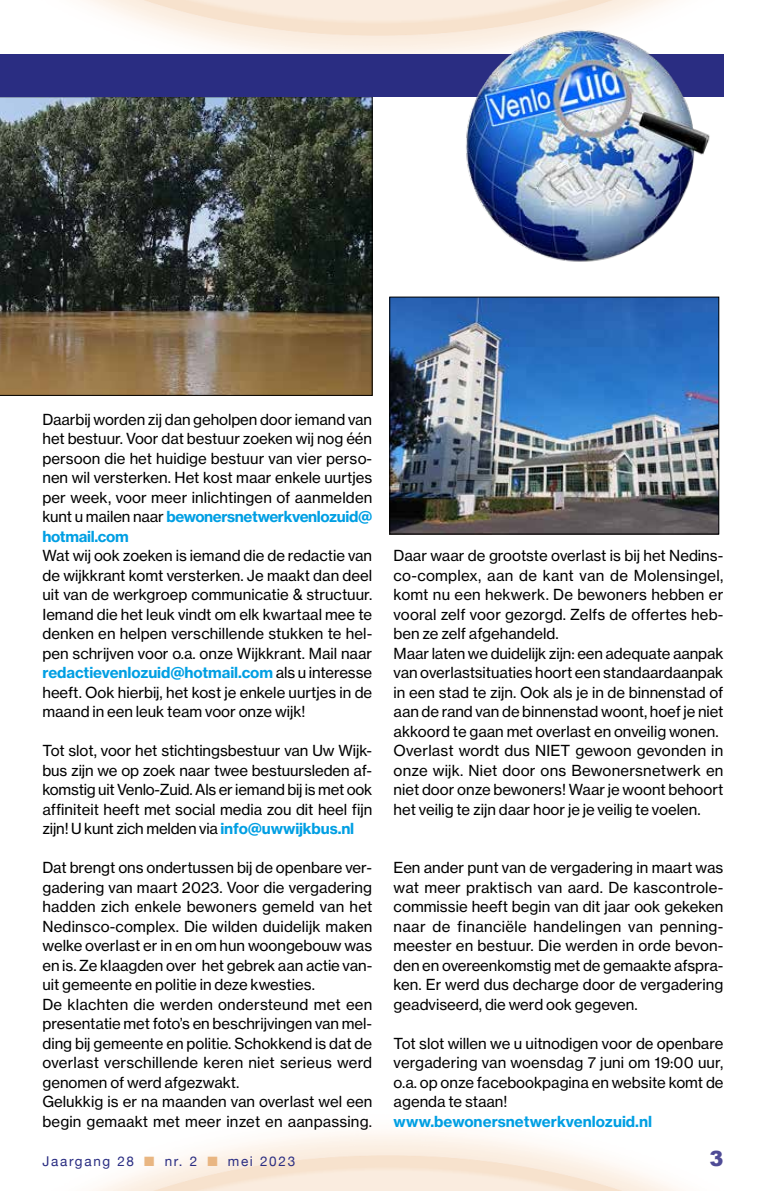
<style>
.page{position:relative;width:766px;height:1191px;background:#fff}
.page>*{position:absolute;margin:0;border:0;box-sizing:border-box;transform-origin:0 0}
.t1{font:900 21px "Arial";color:#4f4b96}
.t2{font:15px/19.5px "N Haas Grotesk TX Pro 55 Rg";color:#000;text-align:justify}
.t3{font:15px/19.5px "N Haas Grotesk TX Pro 75 Bd";letter-spacing:-.01em;color:#009fe3}
.t4{font:13.5px "Helvetica Neue";letter-spacing:.125em;color:#2a2d82}
.s1{font-family:"N Haas Grotesk TX Pro 55 Rg";color:#000}
.s2{font-family:"N Haas Grotesk TX Pro 75 Bd";color:#009fe3}
.s3{color:#e9b682}
</style>
<div class="page">
<img style="left:86px;top:0;width:638px;height:82px">
<img style="left:0;top:97px;width:372px;height:298px">
<div style="left:0;top:54px;width:723px;height:43px;background:#2a2d82"></div>
<img style="left:447px;top:8px;width:272px;height:254px">
<img style="left:391px;top:299px;width:326px;height:233px">
<div style="left:389px;top:297px;width:330px;height:237px;border:1px solid #000"></div>
<p class="t2" style="left:42px;top:409px;width:331px">Daarbij worden zij dan geholpen door iemand van het bestuur. Voor dat bestuur zoeken wij nog één persoon die het huidige bestuur van vier perso&shy;nen wil versterken. Het kost maar enkele uurtjes per week, voor meer inlichtingen of aanmelden</p>
<p class="t3" style="left:42px;top:507px;width:331px"><span class="s1">kunt u mailen naar</span> bewonersnetwerkvenlozuid@ hotmail.com</p>
<p class="t2" style="left:42px;top:546px;width:331px">Wat wij ook zoeken is iemand die de redactie van de wijkkrant komt versterken. Je maakt dan deel uit van de werkgroep communicatie &amp; structuur.<br>Iemand die het leuk vindt om elk kwartaal mee te denken en helpen verschillende stukken te hel&shy;pen schrijven voor o.a. onze Wijkkrant. Mail naar</p>
<p class="t3" style="left:42px;top:663px;width:331px">redactievenlozuid@hotmail.com <span class="s1">als u interesse</span></p>
<p class="t2" style="left:42px;top:682px;width:331px">heeft. Ook hierbij, het kost je enkele uurtjes in de maand in een leuk team voor onze wijk!</p>
<p class="t2" style="left:42px;top:741px;width:331px">Tot slot, voor het stichtingsbestuur van Uw Wijk&shy;bus zijn we op zoek naar twee bestuursleden af&shy;komstig uit Venlo-Zuid. Als er iemand bij is met ook affiniteit heeft met social media zou dit heel fijn zijn! U kunt zich melden via <span class="s2">info@uwwijkbus.nl</span></p>
<p class="t2" style="left:42px;top:858px;width:331px;text-align:left">Dat brengt ons ondertussen bij de openbare ver&shy;gadering van maart 2023. Voor die vergadering hadden zich enkele bewoners gemeld van het Nedinsco-complex. Die wilden duidelijk maken welke overlast er in en om hun woongebouw was en is. Ze klaagden over het gebrek aan actie van&shy;uit gemeente en politie in deze kwesties.<br>De klachten die werden ondersteund met een presentatie met foto’s en beschrijvingen van mel&shy;ding bij gemeente en politie. Schokkend is dat de overlast verschillende keren niet serieus werd genomen of werd afgezwakt.<br>Gelukkig is er na maanden van overlast wel een begin gemaakt met meer inzet en aanpassing.</p>
<p class="t2" style="left:393px;top:546px;width:331px;text-align:left">Daar waar de grootste overlast is bij het Nedins&shy;co-complex, aan de kant van de Molensingel, komt nu een hekwerk. De bewoners hebben er vooral zelf voor gezorgd. Zelfs de offertes heb&shy;ben ze zelf afgehandeld.<br>Maar laten we duidelijk zijn: een adequate aanpak van overlastsituaties hoort een standaardaanpak in een stad te zijn. Ook als je in de binnenstad of aan de rand van de binnenstad woont, hoef je niet akkoord te gaan met overlast en onveilig wonen.<br>Overlast wordt dus NIET gewoon gevonden in onze wijk. Niet door ons Bewonersnetwerk en niet door onze bewoners! Waar je woont behoort het veilig te zijn daar hoor je je veilig te voelen.</p>
<p class="t2" style="left:393px;top:858px;width:331px">Een ander punt van de vergadering in maart was wat meer praktisch van aard. De kascontrole&shy;commissie heeft begin van dit jaar ook gekeken naar de financiële handelingen van penning&shy;meester en bestuur. Die werden in orde bevon&shy;den en overeenkomstig met de gemaakte afspra&shy;ken. Er werd dus decharge door de vergadering geadviseerd, die werd ook gegeven.</p>
<p class="t2" style="left:393px;top:1033px;width:331px">Tot slot willen we u uitnodigen voor de openbare vergadering van woensdag 7 juni om 19:00 uur, o.a. op onze facebookpagina en website komt de agenda te staan!</p>
<p class="t3" style="left:393px;top:1111px;width:260px">www.bewonersnetwerkvenlozuid.nl</p>
<p class="t4" style="left:43px;top:1151px;width:254px">Jaargang 28 <span class="s3">■</span> nr. 2 <span class="s3">■</span> mei 2023</p>
<h1 class="t1" style="left:709px;top:1143px;width:16px">3</h1>
</div>
